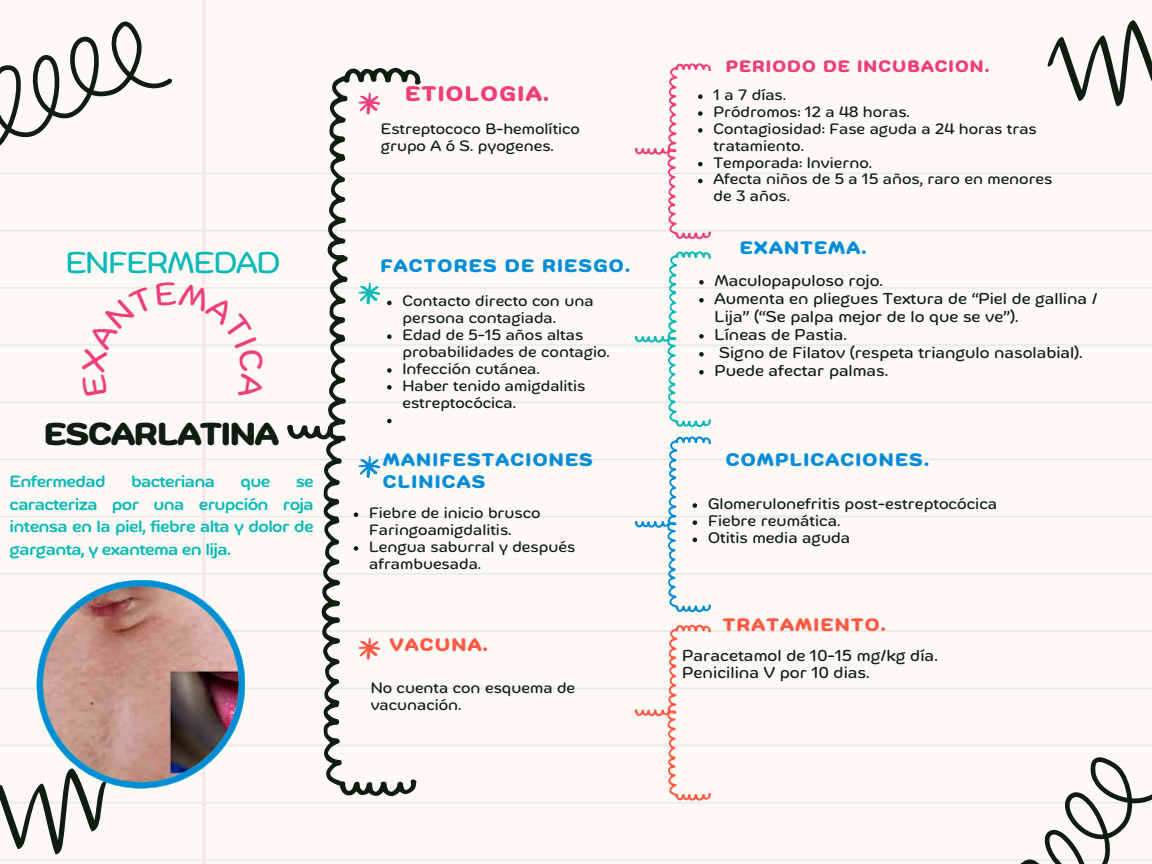
<style>
.page{position:relative;width:1152px;height:864px;background:#fdfaf5}
.page>*{position:absolute;margin:0;border:0;box-sizing:border-box;transform-origin:0 0}
.t1{font:700 31.5px "Mommi";letter-spacing:-.04em;color:#0f1d11}
.t2{font:30px "Mommi";letter-spacing:-.04em;color:#0cb9b8}
.t3{font:700 21px "Mommi";letter-spacing:.07em;color:#ef3e7c}
.t4{font:700 18px/21.3px "Mommi";letter-spacing:.07em;color:#058cd7}
.t5{font:700 18px "Mommi";letter-spacing:.07em;color:#fd5a46}
.t6{font:700 16.5px "Mommi";letter-spacing:.07em;color:#ef3e7c}
.t7{font:500 16.35px/22.5px "Mommi";letter-spacing:-.04em;color:#0cb9b8;text-align:justify}
.t8{font:15.75px "Mommi";color:#0f1d11}
.t9{font:15.6px/18px "Mommi";color:#0f1d11}
.t10{font:15.15px "Mommi";color:#0f1d11}
.t11{font:15px/16.8px "Mommi";color:#0f1d11}
</style>
<div class="page">
<svg style="left:635px;top:625px;width:76px;height:176px"></svg>
<svg style="left:0;top:21px;width:172px;height:128px"></svg>
<svg style="left:983px;top:732px;width:169px;height:132px"></svg>
<svg style="left:1037px;top:0;width:115px;height:132px"></svg>
<svg style="left:0;top:729px;width:127px;height:135px"></svg>
<img style="left:37px;top:580px;width:208px;height:209px">
<svg style="left:635px;top:251px;width:76px;height:176px"></svg>
<svg style="left:635px;top:63px;width:76px;height:176px"></svg>
<svg style="left:288px;top:68px;width:133px;height:728px"></svg>
<svg style="left:635px;top:436px;width:76px;height:176px"></svg>
<div style="left:82px;top:282px;width:182px;height:117px;background:#fdfaf5"></div>
<p class="t2" style="left:65px;top:249px;width:217px">ENFERMEDAD</p>
<p class="t1" style="left:44px;top:420px;width:236px">ESCARLATINA</p>
<p class="t7" style="left:10px;top:471px;width:98px">Enfermedad</p>
<p class="t7" style="left:131px;top:471px;width:86px">bacteriana</p>
<p class="t7" style="left:240px;top:471px;width:31px">que</p>
<p class="t7" style="left:10px;top:471px;width:306px;text-indent:286px">se caracteriza por una erupción roja intensa en la piel, fiebre alta y dolor de garganta, y exantema en lija.</p>
<p class="t3" style="left:405px;top:85px;width:145px">ETIOLOGIA.</p>
<p class="t11" style="left:381px;top:121px;width:201px">Estreptococo B-hemolítico</p>
<h4 class="t11" style="left:381px;top:138px;width:175px">grupo A ó S. pyogenes.</h4>
<p class="t4" style="left:381px;top:256px;width:251px">FACTORES DE RIESGO.</p>
<p class="t11" style="left:402px;top:293px;width:193px">Contacto directo con una persona contagiada.</p>
<p class="t11" style="left:402px;top:327px;width:209px">Edad de 5-15 años altas probabilidades de contagio.</p>
<p class="t11" style="left:402px;top:361px;width:139px">Infección cutánea.</p>
<p class="t11" style="left:402px;top:378px;width:184px">Haber tenido amigdalitis estreptocócica.</p>
<p class="t6" style="left:726px;top:58px;width:265px">PERIODO DE INCUBACION.</p>
<p class="t11" style="left:713px;top:87px;width:74px">1 a 7 días.</p>
<p class="t11" style="left:713px;top:104px;width:198px">Pródromos: 12 a 48 horas.</p>
<h4 class="t11" style="left:713px;top:121px;width:325px">Contagiosidad: Fase aguda a 24 horas tras tratamiento.</h4>
<h2 class="t11" style="left:713px;top:155px;width:160px">Temporada: Invierno.</h2>
<p class="t11" style="left:713px;top:172px;width:341px">Afecta niños de 5 a 15 años, raro en menores de 3 años.</p>
<p class="t4" style="left:740px;top:238px;width:128px">EXANTEMA.</p>
<p class="t9" style="left:715px;top:272px;width:170px">Maculopapuloso rojo.</p>
<h3 class="t9" style="left:715px;top:290px;width:385px">Aumenta en pliegues Textura de “Piel de gallina /<br>Lija” (“Se palpa mejor de lo que se ve”).</h3>
<p class="t9" style="left:715px;top:326px;width:134px">Líneas de Pastia.</p>
<p class="t9" style="left:719px;top:344px;width:365px">Signo de Filatov (respeta triangulo nasolabial).</p>
<p class="t9" style="left:715px;top:362px;width:175px">Puede afectar palmas.</p>
<p class="t4" style="left:383px;top:450px;width:212px">MANIFESTACIONES<br>CLINICAS</p>
<h4 class="t4" style="left:726px;top:450px;width:205px">COMPLICACIONES.</h4>
<p class="t11" style="left:369px;top:505px;width:173px">Fiebre de inicio brusco<br>Faringoamigdalitis.</p>
<p class="t11" style="left:369px;top:539px;width:208px">Lengua saburral y después aframbuesada.</p>
<p class="t5" style="left:390px;top:637px;width:100px">VACUNA.</p>
<p class="t11" style="left:371px;top:681px;width:206px">No cuenta con esquema de vacunación.</p>
<p class="t10" style="left:708px;top:497px;width:291px">Glomerulonefritis post-estreptocócica</p>
<p class="t10" style="left:708px;top:514px;width:134px">Fiebre reumática.</p>
<p class="t10" style="left:708px;top:531px;width:144px">Otitis media aguda</p>
<h4 class="t5" style="left:723px;top:616px;width:165px">TRATAMIENTO.</h4>
<h4 class="t8" style="left:682px;top:648px;width:257px">Paracetamol de 10-15 mg/kg día.</h4>
<p class="t8" style="left:682px;top:666px;width:189px">Penicilina V por 10 dias.</p>
</div>
